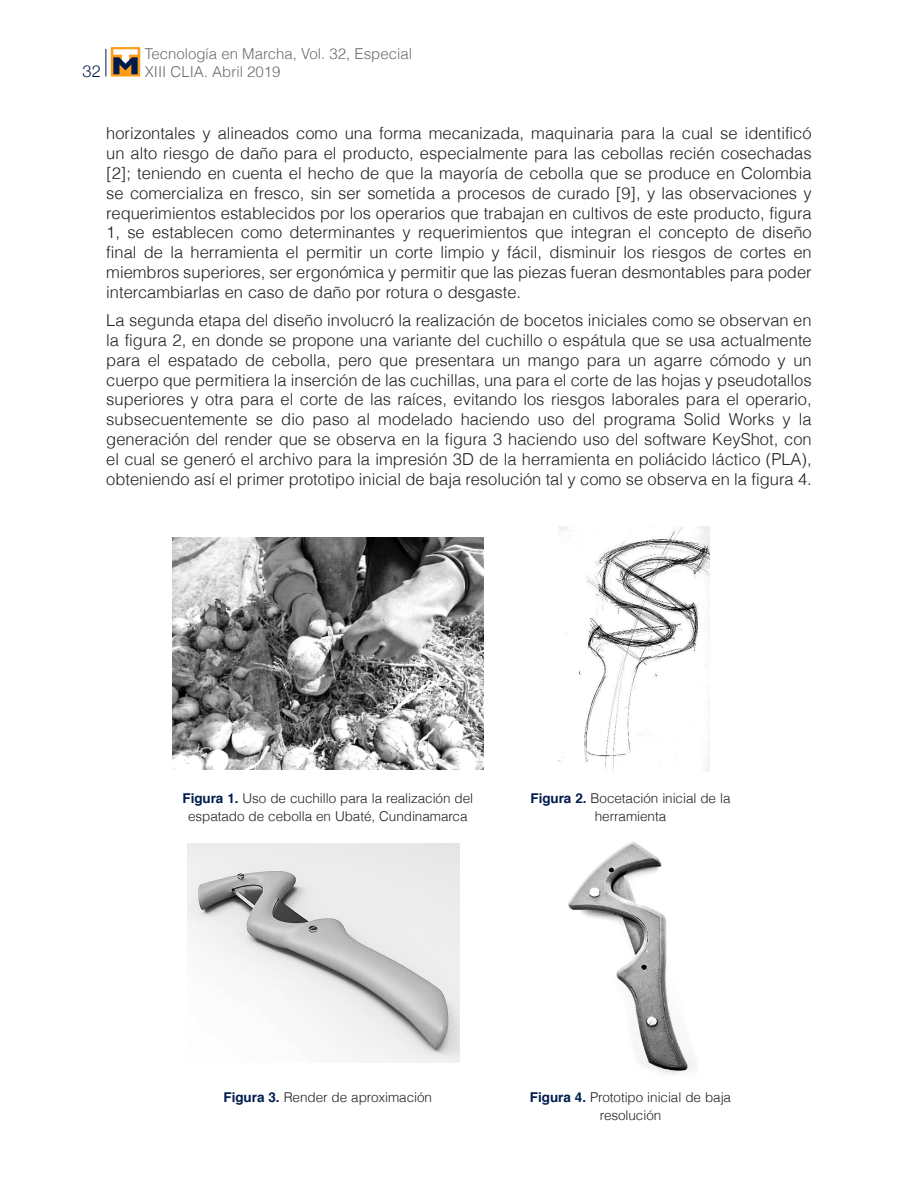
<style>
.page{position:relative;width:918px;height:1188px;background:#fff}
.page>*{position:absolute;margin:0;border:0;box-sizing:border-box;transform-origin:0 0}
._6texto{font:300 16.5px/19.8px "Helvetica";color:#231f20;text-align:justify}
.t1{font:300 16.5px "Helvetica Neue";color:#001c4e}
.t2{font:300 15px "Helvetica";color:#6c6d70}
._9tituloscuadros1{font:300 13.5px/18px "Helvetica";letter-spacing:-.005em;color:#231f20;text-align:center}
.s1{font-weight:700;color:#001c4e}
</style>
<div class="page">
<svg style="left:106px;top:49px;width:1px;height:28px"></svg>
<div style="left:111px;top:47px;width:29px;height:30px;background:#ff9d1b"></div>
<svg style="left:113px;top:49px;width:25px;height:25px"></svg>
<img style="left:172px;top:537px;width:311px;height:233px">
<img style="left:558px;top:526px;width:152px;height:245px">
<img style="left:188px;top:844px;width:271px;height:218px">
<img style="left:568px;top:842px;width:128px;height:232px">
<p class="t2" style="left:145px;top:41px;width:269px">Tecnología en Marcha, Vol. 32, Especial</p>
<p class="t1" style="left:83px;top:57px;width:20px">32</p>
<p class="t2" style="left:145px;top:59px;width:137px">XIII CLIA. Abril 2019</p>
<p class="_6texto" style="left:106px;top:123px;width:707px">horizontales y alineados como una forma mecanizada, maquinaria para la cual se identificó un alto riesgo de daño para el producto, especialmente para las cebollas recién cosechadas [2]; teniendo en cuenta el hecho de que la mayoría de cebolla que se produce en Colombia se comercializa en fresco, sin ser sometida a procesos de curado [9], y las observaciones y requerimientos establecidos por los operarios que trabajan en cultivos de este producto, figura 1, se establecen como determinantes y requerimientos que integran el concepto de diseño final de la herramienta el permitir un corte limpio y fácil, disminuir los riesgos de cortes en miembros superiores, ser ergonómica y permitir que las piezas fueran desmontables para poder intercambiarlas en caso de daño por rotura o desgaste.</p>
<p class="_6texto" style="left:106px;top:310px;width:707px">La segunda etapa del diseño involucró la realización de bocetos iniciales como se observan en la figura 2, en donde se propone una variante del cuchillo o espátula que se usa actualmente para el espatado de cebolla, pero que presentara un mango para un agarre cómodo y un cuerpo que permitiera la inserción de las cuchillas, una para el corte de las hojas y pseudotallos superiores y otra para el corte de las raíces, evitando los riesgos laborales para el operario, subsecuentemente se dio paso al modelado haciendo uso del programa Solid Works y la generación del render que se observa en la figura 3 haciendo uso del software KeyShot, con el cual se generó el archivo para la impresión 3D de la herramienta en poliácido láctico (PLA), obteniendo así el primer prototipo inicial de baja resolución tal y como se observa en la figura 4.</p>
<p class="_9tituloscuadros1" style="left:183px;top:788px;width:292px"><span class="s1">Figura 1.</span> Uso de cuchillo para la realización del espatado de cebolla en Ubaté, Cundinamarca</p>
<p class="_9tituloscuadros1" style="left:531px;top:788px;width:201px"><span class="s1">Figura 2.</span> Bocetación inicial de la herramienta</p>
<p class="_9tituloscuadros1" style="left:224px;top:1088px;width:210px"><span class="s1">Figura 3.</span> Render de aproximación</p>
<p class="_9tituloscuadros1" style="left:530px;top:1088px;width:203px"><span class="s1">Figura 4.</span> Prototipo inicial de baja resolución</p>
</div>
